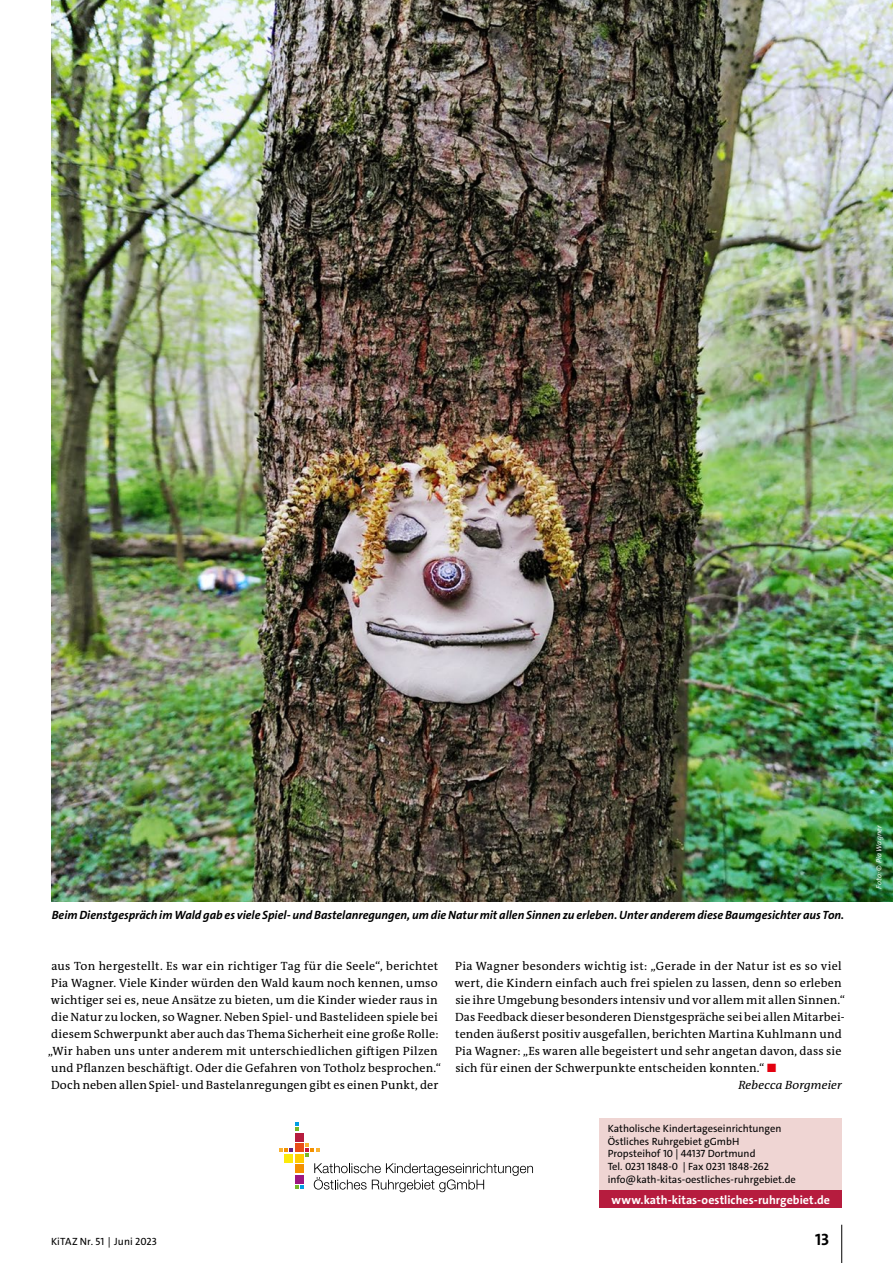
<style>
.page{position:relative;width:893px;height:1263px;background:#fff}
.page>*{position:absolute;margin:0;border:0;box-sizing:border-box;transform-origin:0 0}
.t1{font:700 16.5px "The Sans C4 s";color:#000}
.t2{font:12px/17px "The Antiqua B W5 Plain";letter-spacing:.015em;color:#000}
.t3{font:italic 700 12px "The Sans C4 s";color:#000}
.t4{font:700 12px "The Sans C4 s";letter-spacing:.005em;color:#fff}
.t5{font:italic 12px "The Antiqua B W5 Plain";letter-spacing:.01em;color:#000}
.t6{font:10.5px/12.6px "The Sans C4 s";color:#000}
.t7{font:italic 7.5px "The Sans C4 s";letter-spacing:.015em;color:#fff}
.s1{color:#e3000f}
</style>
<div class="page">
<img style="left:51px;top:0;width:842px;height:901px">
<div style="left:284px;top:1154px;width:9px;height:8px;background:#fcea0b"></div>
<div style="left:295px;top:1175px;width:9px;height:8px;background:#9d1680"></div>
<div style="left:295px;top:1164px;width:9px;height:9px;background:#f39100"></div>
<div style="left:295px;top:1154px;width:9px;height:8px;background:#fc0"></div>
<div style="left:295px;top:1143px;width:9px;height:9px;background:#e94d18"></div>
<div style="left:295px;top:1133px;width:9px;height:8px;background:#b61c3e"></div>
<svg style="left:295px;top:1185px;width:9px;height:4px"></svg>
<svg style="left:279px;top:1148px;width:14px;height:4px"></svg>
<svg style="left:305px;top:1143px;width:14px;height:14px"></svg>
<svg style="left:295px;top:1122px;width:3px;height:9px"></svg>
<svg style="left:314px;top:1163px;width:219px;height:29px"></svg>
<div style="left:600px;top:1118px;width:242px;height:75px;background:#efd5d3"></div>
<div style="left:600px;top:1191px;width:242px;height:17px;background:#b61c3e"></div>
<hr style="left:841px;top:1225px;width:1px;height:38px;background:#000">
<p class="t3" style="left:52px;top:907px;width:794px">Beim Dienstgespräch im Wald gab es viele Spiel- und Bastelanregungen, um die Natur mit allen Sinnen zu erleben. Unter anderem diese Baumgesichter aus Ton.</p>
<p class="t2" style="left:48px;top:957px;width:394px">aus Ton hergestellt. Es war ein richtiger Tag für die Seele“, berichtet Pia Wagner. Viele Kinder würden den Wald kaum noch kennen, umso wichtiger sei es, neue Ansätze zu bieten, um die Kinder wieder raus in die Natur zu locken, so Wagner. Neben Spiel- und Bastelideen spiele bei diesem Schwerpunkt aber auch das Thema Sicherheit eine große Rolle: „Wir haben uns unter anderem mit unterschiedlichen giftigen Pilzen und Pflanzen beschäftigt. Oder die Gefahren von Totholz besprochen.“ Doch neben allen Spiel- und Bastelanregungen gibt es einen Punkt, der</p>
<p class="t2" style="left:455px;top:957px;width:388px">Pia Wagner besonders wichtig ist: „Gerade in der Natur ist es so viel</p>
<p class="t2" style="left:455px;top:974px;width:388px">wert, die Kindern einfach auch frei spielen zu lassen, denn so erleben</p>
<p class="t2" style="left:455px;top:991px;width:391px">sie ihre Umgebung besonders intensiv und vor allem mit allen Sinnen.“</p>
<p class="t2" style="left:455px;top:1008px;width:391px">Das Feedback dieser besonderen Dienstgespräche sei bei allen Mitarbei-</p>
<p class="t2" style="left:455px;top:1025px;width:388px">tenden äußerst positiv ausgefallen, berichten Martina Kuhlmann und</p>
<p class="t2" style="left:455px;top:1042px;width:388px">Pia Wagner: „Es waren alle begeistert und sehr angetan davon, dass sie</p>
<p class="t2" style="left:455px;top:1059px;width:322px">sich für einen der Schwerpunkte entscheiden konnten.“ <span class="s1">■</span></p>
<p class="t5" style="left:738px;top:1077px;width:105px">Rebecca Borgmeier</p>
<p class="t6" style="left:608px;top:1122px;width:190px">Katholische Kindertageseinrichtungen Östliches Ruhrgebiet gGmbH<br>Propsteihof 10 | 44137 Dortmund<br>Tel. 0231 1848-0 | Fax 0231 1848-262 info@kath-kitas-oestliches-ruhrgebiet.de</p>
<p class="t4" style="left:611px;top:1192px;width:220px">www.kath-kitas-oestliches-ruhrgebiet.de</p>
<p class="t6" style="left:51px;top:1235px;width:107px">KiTAZ Nr. 51 | Juni 2023</p>
<h1 class="t1" style="left:815px;top:1229px;width:16px">13</h1>
<p class="t7" style="left:874px;top:889px;width:65px;rotate:-90deg">Foto: © Pia Wagner</p>
</div>
